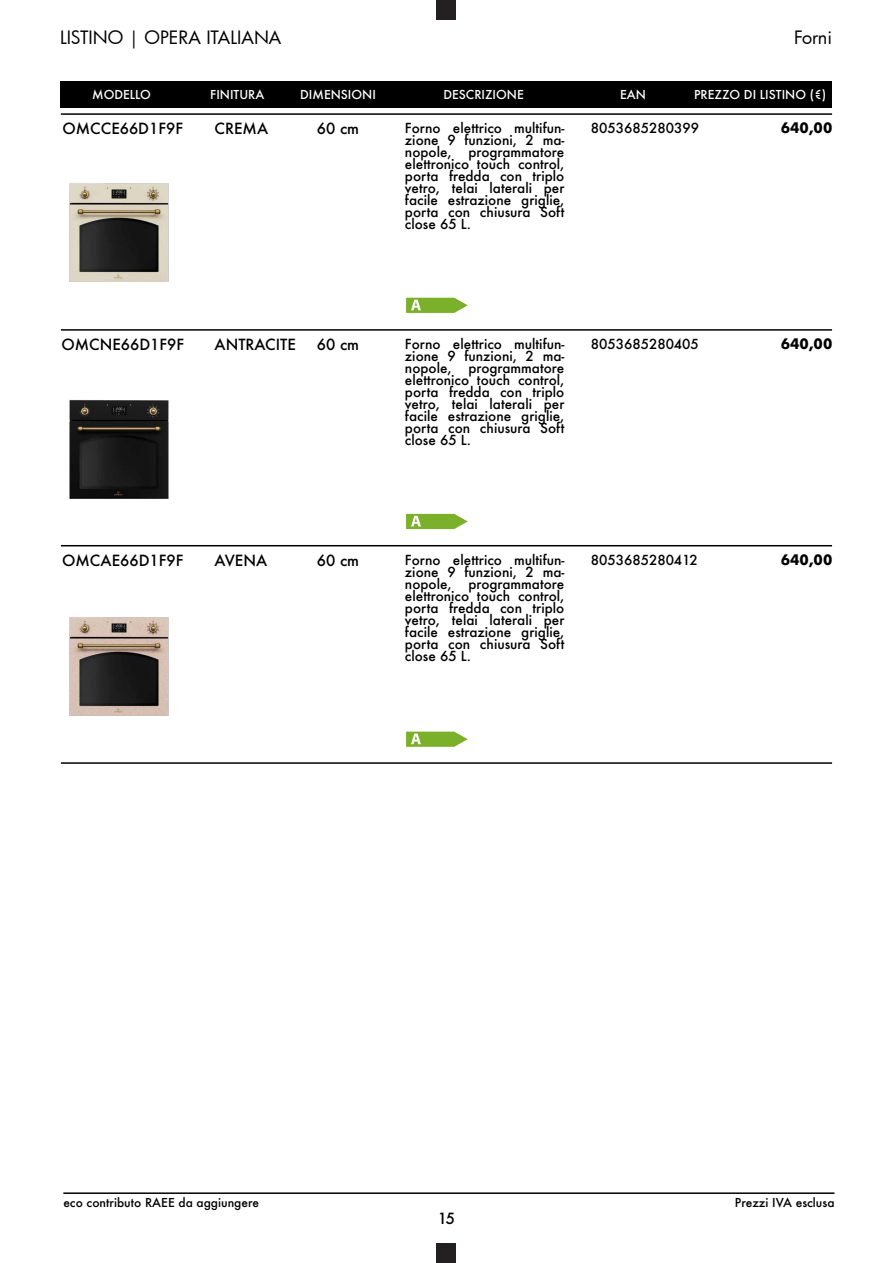
<style>
.page{position:relative;width:893px;height:1263px;background:#fff}
.page>*{position:absolute;margin:0;border:0;box-sizing:border-box;transform-origin:0 0}
.t1{font:18px "Futura";color:#000}
.t2{font:500 15px "Futura";color:#000}
.t3{font:700 15px "Futura";color:#000}
.t4{font:500 13.5px/12px "Futura";color:#000;text-align:justify}
.t5{font:500 12px "Futura";color:#fff}
.t6{font:500 12px "Futura";color:#000}
</style>
<div class="page">
<hr style="left:61px;top:113px;width:771px;height:2px;background:#000">
<hr style="left:61px;top:329px;width:771px;height:2px;background:#000">
<hr style="left:61px;top:545px;width:771px;height:1px;background:#000">
<hr style="left:61px;top:762px;width:771px;height:2px;background:#000">
<div style="left:437px;top:0;width:19px;height:19px;background:#241f21"></div>
<div style="left:437px;top:1244px;width:19px;height:19px;background:#241f21"></div>
<div style="left:61px;top:81px;width:771px;height:27px;background:#000"></div>
<hr style="left:63px;top:1192px;width:771px;height:2px;background:#000">
<svg style="left:406px;top:514px;width:62px;height:15px"></svg>
<svg style="left:406px;top:732px;width:62px;height:15px"></svg>
<svg style="left:406px;top:298px;width:62px;height:15px"></svg>
<img style="left:69px;top:183px;width:100px;height:99px">
<img style="left:69px;top:400px;width:100px;height:99px">
<img style="left:69px;top:617px;width:100px;height:99px">
<h1 class="t1" style="left:60px;top:25px;width:223px">LISTINO | OPERA ITALIANA</h1>
<h1 class="t1" style="left:794px;top:25px;width:39px">Forni</h1>
<p class="t5" style="left:92px;top:86px;width:60px">MODELLO</p>
<p class="t5" style="left:210px;top:86px;width:56px">FINITURA</p>
<p class="t5" style="left:300px;top:86px;width:77px">DIMENSIONI</p>
<p class="t5" style="left:443px;top:86px;width:82px">DESCRIZIONE</p>
<p class="t5" style="left:620px;top:86px;width:27px">EAN</p>
<p class="t5" style="left:694px;top:86px;width:134px">PREZZO DI LISTINO (€)</p>
<p class="t2" style="left:62px;top:118px;width:122px">OMCCE66D1F9F</p>
<p class="t2" style="left:215px;top:118px;width:55px">CREMA</p>
<p class="t2" style="left:317px;top:118px;width:44px">60 cm</p>
<p class="t4" style="left:405px;top:121px;width:161px">Forno elettrico multifun&shy;zione 9 funzioni, 2 ma&shy;nopole, programmatore elettronico touch control, porta fredda con triplo vetro, telai laterali per facile estrazione griglie, porta con chiusura Soft close 65 L.</p>
<p class="t4" style="left:591px;top:121px;width:110px">8053685280399</p>
<p class="t3" style="left:781px;top:117px;width:53px">640,00</p>
<p class="t2" style="left:61px;top:334px;width:124px">OMCNE66D1F9F</p>
<p class="t2" style="left:215px;top:334px;width:83px">ANTRACITE</p>
<p class="t2" style="left:317px;top:334px;width:44px">60 cm</p>
<p class="t4" style="left:405px;top:337px;width:161px">Forno elettrico multifun&shy;zione 9 funzioni, 2 ma&shy;nopole, programmatore elettronico touch control, porta fredda con triplo vetro, telai laterali per facile estrazione griglie, porta con chiusura Soft close 65 L.</p>
<p class="t4" style="left:591px;top:337px;width:110px">8053685280405</p>
<p class="t3" style="left:781px;top:333px;width:53px">640,00</p>
<p class="t2" style="left:62px;top:550px;width:123px">OMCAE66D1F9F</p>
<p class="t2" style="left:215px;top:550px;width:54px">AVENA</p>
<p class="t2" style="left:317px;top:550px;width:44px">60 cm</p>
<p class="t4" style="left:405px;top:553px;width:161px">Forno elettrico multifun&shy;zione 9 funzioni, 2 ma&shy;nopole, programmatore elettronico touch control, porta fredda con triplo vetro, telai laterali per facile estrazione griglie, porta con chiusura Soft close 65 L.</p>
<p class="t4" style="left:591px;top:553px;width:109px">8053685280412</p>
<p class="t3" style="left:781px;top:549px;width:53px">640,00</p>
<p class="t6" style="left:63px;top:1195px;width:197px">eco contributo RAEE da aggiungere</p>
<p class="t6" style="left:735px;top:1195px;width:101px">Prezzi IVA esclusa</p>
<p class="t2" style="left:438px;top:1208px;width:19px">15</p>
</div>
